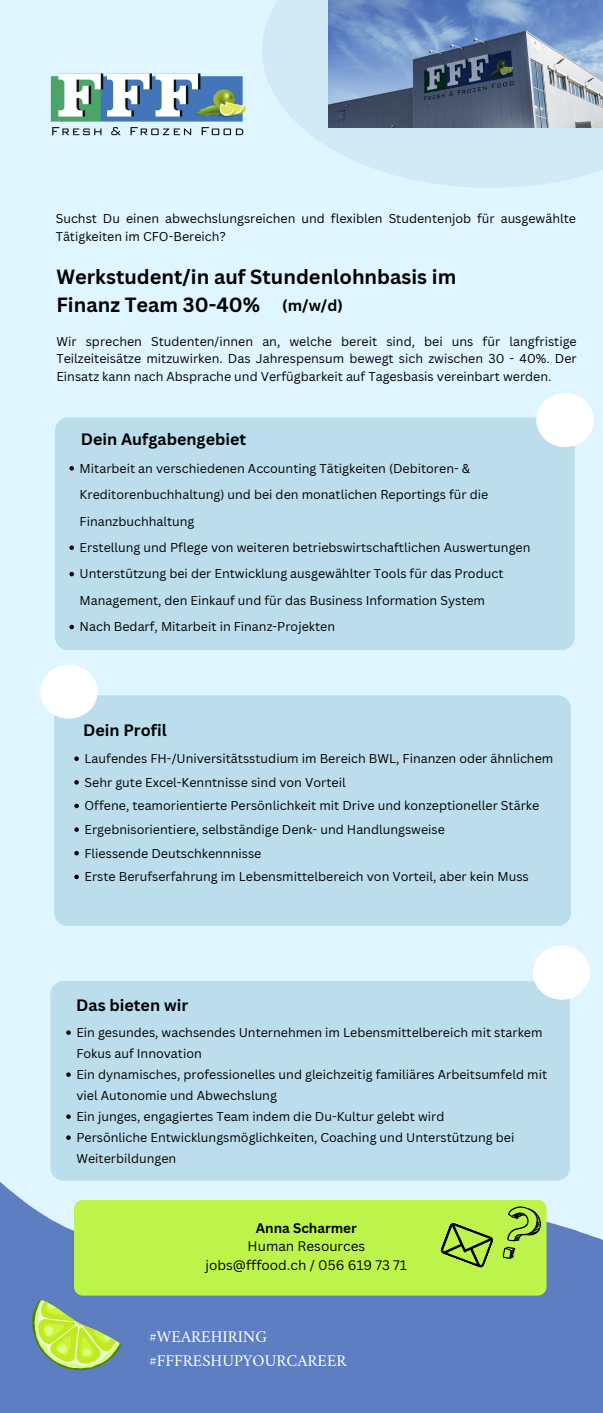
<style>
.page{position:relative;width:603px;height:1413px;background:#dff5ff}
.page>*{position:absolute;margin:0;border:0;box-sizing:border-box;transform-origin:0 0}
.t1{font:700 20px/27.9px "Canva Sans";color:#000}
.t2{font:16.57px/23.2px "Amiri";color:#fdfefe}
.t3{font:700 16.1px "Canva Sans";color:#000}
.t4{font:700 15.5px "Canva Sans";color:#000}
.t5{font:13.5px "Canva Sans";color:#000}
.t6{font:700 13.5px "Canva Sans";color:#000}
.t7{font:12.5px/17.4px "Canva Sans";color:#000}
</style>
<div class="page">
<div style="left:262px;top:0;width:341px;height:188px;background:linear-gradient(to right,#d5eef9,#d0eaf6)"></div>
<img style="left:329px;top:0;width:274px;height:128px">
<img style="left:50px;top:73px;width:196px;height:63px">
<svg style="left:0;top:1171px;width:603px;height:242px;fill:#5d7fc1"></svg>
<div style="left:74px;top:1200px;width:472px;height:96px;background:#bdf44b;border-radius:9px"></div>
<svg style="left:16px;top:1298px;width:106px;height:90px;background:#83a794"></svg>
<div style="left:55px;top:417px;width:520px;height:233px;background:#bcddec;border-radius:14px"></div>
<div style="left:536px;top:393px;width:58px;height:54px;background:#fff;border-radius:50%"></div>
<div style="left:54px;top:695px;width:517px;height:231px;background:#bcddec;border-radius:14px"></div>
<div style="left:40px;top:664px;width:58px;height:55px;background:#fff;border-radius:50%"></div>
<div style="left:50px;top:981px;width:520px;height:200px;background:#bcddec;border-radius:14px"></div>
<div style="left:533px;top:946px;width:57px;height:54px;background:#fff;border-radius:50%"></div>
<svg style="left:440px;top:1223px;width:53px;height:45px"></svg>
<svg style="left:502px;top:1203px;width:43px;height:56px"></svg>
<svg style="left:74px;top:756px;width:5px;height:5px"></svg>
<svg style="left:74px;top:780px;width:5px;height:5px"></svg>
<svg style="left:74px;top:804px;width:5px;height:4px"></svg>
<svg style="left:74px;top:827px;width:5px;height:5px"></svg>
<svg style="left:74px;top:851px;width:5px;height:4px"></svg>
<svg style="left:74px;top:875px;width:5px;height:4px"></svg>
<svg style="left:69px;top:466px;width:5px;height:5px"></svg>
<svg style="left:69px;top:545px;width:5px;height:5px"></svg>
<svg style="left:69px;top:572px;width:5px;height:4px"></svg>
<svg style="left:69px;top:625px;width:5px;height:4px"></svg>
<svg style="left:66px;top:1030px;width:5px;height:5px"></svg>
<svg style="left:66px;top:1072px;width:5px;height:5px"></svg>
<svg style="left:66px;top:1114px;width:5px;height:5px"></svg>
<svg style="left:66px;top:1135px;width:5px;height:5px"></svg>
<p class="t7" style="left:56px;top:210px;width:522px">Suchst Du einen abwechslungsreichen und flexiblen Studentenjob für ausgewählte<br>Tätigkeiten im CFO-Bereich?</p>
<p class="t1" style="left:56px;top:262px;width:401px">Werkstudent/in auf Stundenlohnbasis im<br>Finanz Team 30-40%</p>
<h3 class="t4" style="left:282px;top:294px;width:62px">(m/w/d)</h3>
<p class="t7" style="left:56px;top:332px;width:522px;text-align:justify">Wir sprechen Studenten/innen an, welche bereit sind, bei uns für langfristige Teilzeiteisätze mitzuwirken. Das Jahrespensum bewegt sich zwischen 30 - 40%. Der Einsatz kann nach Absprache und Verfügbarkeit auf Tagesbasis vereinbart werden.</p>
<p class="t3" style="left:81px;top:427px;width:167px">Dein Aufgabengebiet</p>
<p class="t7" style="left:80px;top:455px;width:410px;line-height:26.4px">Mitarbeit an verschiedenen Accounting Tätigkeiten (Debitoren- &amp;<br>Kreditorenbuchhaltung) und bei den monatlichen Reportings für die<br>Finanzbuchhaltung</p>
<p class="t7" style="left:80px;top:538px;width:452px">Erstellung und Pflege von weiteren betriebswirtschaftlichen Auswertungen</p>
<p class="t7" style="left:80px;top:560px;width:425px;line-height:26.4px">Unterstützung bei der Entwicklung ausgewählter Tools für das Product<br>Management, den Einkauf und für das Business Information System</p>
<p class="t7" style="left:80px;top:618px;width:257px">Nach Bedarf, Mitarbeit in Finanz-Projekten</p>
<p class="t3" style="left:83px;top:719px;width:85px">Dein Profil</p>
<p class="t7" style="left:85px;top:749px;width:470px">Laufendes FH-/Universitätsstudium im Bereich BWL, Finanzen oder ähnlichem</p>
<h1 class="t7" style="left:85px;top:773px;width:263px">Sehr gute Excel-Kenntnisse sind von Vorteil</h1>
<h3 class="t7" style="left:85px;top:797px;width:456px">Offene, teamorientierte Persönlichkeit mit Drive und konzeptioneller Stärke</h3>
<p class="t7" style="left:85px;top:820px;width:362px">Ergebnisorientiere, selbständige Denk- und Handlungsweise</p>
<h3 class="t7" style="left:85px;top:844px;width:178px">Fliessende Deutschkennnisse</h3>
<p class="t7" style="left:85px;top:868px;width:446px">Erste Berufserfahrung im Lebensmittelbereich von Vorteil, aber kein Muss</p>
<h3 class="t3" style="left:76px;top:994px;width:113px">Das bieten wir</h3>
<p class="t7" style="left:76px;top:1022px;width:468px;line-height:21px">Ein gesundes, wachsendes Unternehmen im Lebensmittelbereich mit starkem<br>Fokus auf Innovation</p>
<p class="t7" style="left:76px;top:1064px;width:472px;line-height:21px">Ein dynamisches, professionelles und gleichzeitig familiäres Arbeitsumfeld mit viel Autonomie und Abwechslung</p>
<p class="t7" style="left:76px;top:1107px;width:370px">Ein junges, engagiertes Team indem die Du-Kultur gelebt wird</p>
<p class="t7" style="left:76px;top:1127px;width:440px;line-height:21px">Persönliche Entwicklungsmöglichkeiten, Coaching und Unterstützung bei<br>Weiterbildungen</p>
<p class="t6" style="left:256px;top:1218px;width:103px">Anna Scharmer</p>
<p class="t5" style="left:248px;top:1237px;width:119px">Human Resources</p>
<p class="t5" style="left:206px;top:1256px;width:203px">jobs@fffood.ch / 056 619 73 71</p>
<p class="t2" style="left:149px;top:1325px;width:199px">#WEAREHIRING #FFFRESHUPYOURCAREER</p>
</div>
